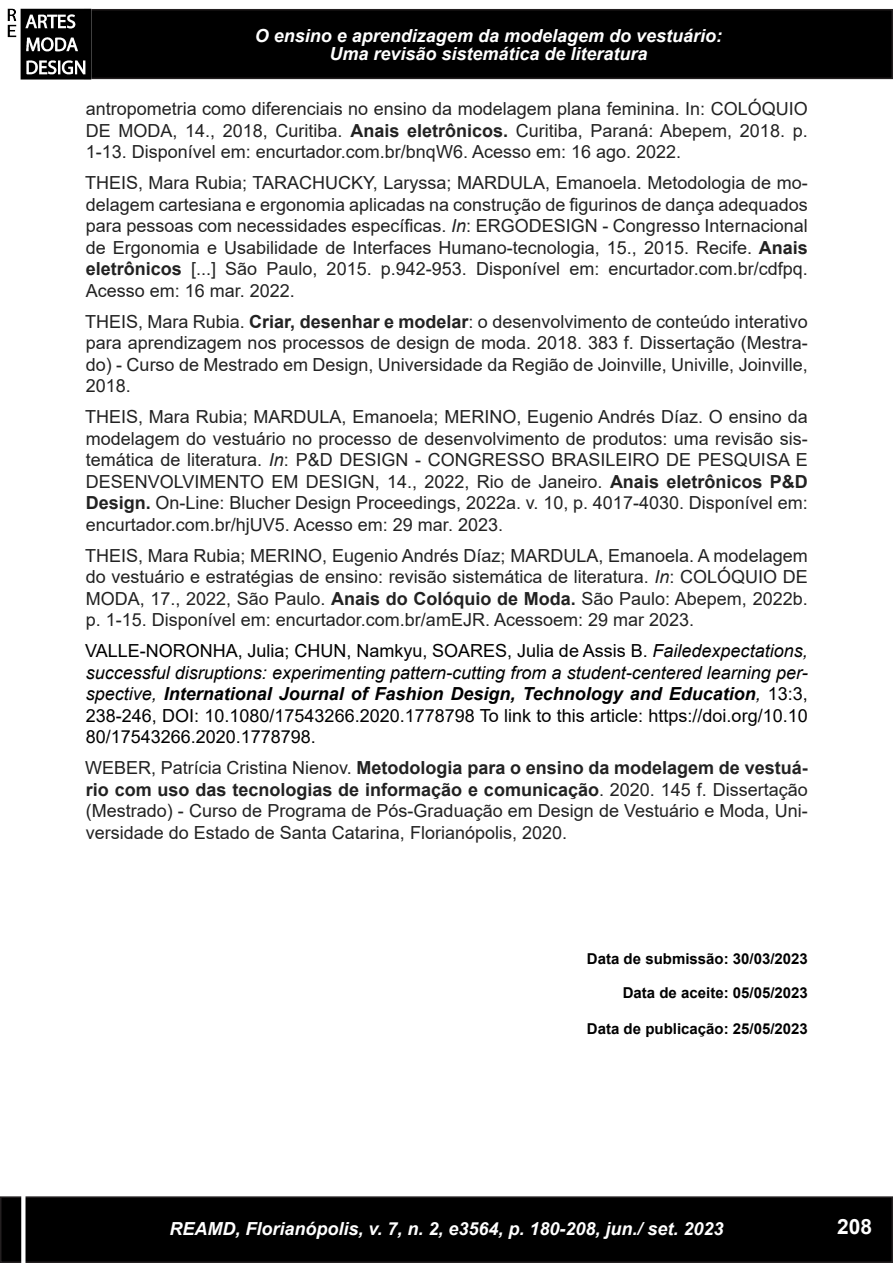
<style>
.page{position:relative;width:893px;height:1263px;background:#fff}
.page>*{position:absolute;margin:0;border:0;box-sizing:border-box;transform-origin:0 0}
.t1{font:700 21px "Arial";color:#fff}
.t2{font:18px/21.6px "Arial";color:#222;text-align:justify}
.t3{font:18px/21.6px "Arial";color:#000;text-align:justify}
.t4{font:italic 700 18px/18.6px "Arial";color:#fff;text-align:center}
.introdução{font:700 15px "Arial";color:#000}
.s1{font-weight:700}
.s2{font-style:italic}
.s3{font-weight:700;font-style:italic}
</style>
<div class="page">
<div style="left:85px;top:10px;width:807px;height:68px;background:#000"></div>
<div style="left:84px;top:9px;width:809px;height:70px;border:2px solid #231f20"></div>
<img style="left:7px;top:8px;width:93px;height:72px">
<div style="left:1px;top:1197px;width:891px;height:65px;background:#000"></div>
<div style="left:0;top:1196px;width:893px;height:67px;border:2px solid #231f20"></div>
<div style="left:21px;top:383px;width:5px;height:880px;background:#fff"></div>
<p class="t4" style="left:255px;top:27px;width:469px">O ensino e aprendizagem da modelagem do vestuário:<br>Uma revisão sistemática de literatura</p>
<p class="t2" style="left:86px;top:98px;width:723px">antropometria como diferenciais no ensino da modelagem plana feminina. In: COLÓQUIO DE MODA, 14., 2018, Curitiba. <span class="s1">Anais eletrônicos.</span> Curitiba, Paraná: Abepem, 2018. p.<br>1-13. Disponível em: encurtador.com.br/bnqW6. Acesso em: 16 ago. 2022.</p>
<p class="t2" style="left:85px;top:172px;width:724px">THEIS, Mara Rubia; TARACHUCKY, Laryssa; MARDULA, Emanoela. Metodologia de mo&shy;delagem cartesiana e ergonomia aplicadas na construção de figurinos de dança adequados para pessoas com necessidades específicas. <span class="s2">In</span>: ERGODESIGN - Congresso Internacional de Ergonomia e Usabilidade de Interfaces Humano-tecnologia, 15., 2015. Recife. <span class="s1">Anais eletrônicos</span> [...] São Paulo, 2015. p.942-953. Disponível em: encurtador.com.br/cdfpq.<br>Acesso em: 16 mar. 2022.</p>
<p class="t2" style="left:85px;top:310px;width:724px">THEIS, Mara Rubia. <span class="s1">Criar, desenhar e modelar</span>: o desenvolvimento de conteúdo interativo para aprendizagem nos processos de design de moda. 2018. 383 f. Dissertação (Mestra&shy;do) - Curso de Mestrado em Design, Universidade da Região de Joinville, Univille, Joinville, 2018.</p>
<p class="t2" style="left:85px;top:406px;width:724px">THEIS, Mara Rubia; MARDULA, Emanoela; MERINO, Eugenio Andrés Díaz. O ensino da modelagem do vestuário no processo de desenvolvimento de produtos: uma revisão sis&shy;temática de literatura. <span class="s2">In</span>: P&amp;D DESIGN - CONGRESSO BRASILEIRO DE PESQUISA E DESENVOLVIMENTO EM DESIGN, 14., 2022, Rio de Janeiro. <span class="s1">Anais eletrônicos P&amp;D Design.</span> On-Line: Blucher Design Proceedings, 2022a. v. 10, p. 4017-4030. Disponível em: encurtador.com.br/hjUV5. Acesso em: 29 mar. 2023.</p>
<p class="t2" style="left:85px;top:544px;width:724px">THEIS, Mara Rubia; MERINO, Eugenio Andrés Díaz; MARDULA, Emanoela. A modelagem do vestuário e estratégias de ensino: revisão sistemática de literatura. <span class="s2">In</span>: COLÓQUIO DE MODA, 17., 2022, São Paulo. <span class="s1">Anais do Colóquio de Moda.</span> São Paulo: Abepem, 2022b. p. 1-15. Disponível em: encurtador.com.br/amEJR. Acessoem: 29 mar 2023.</p>
<p class="t3" style="left:85px;top:640px;width:724px">VALLE-NORONHA, Julia; CHUN, Namkyu, SOARES, Julia de Assis B. <span class="s2">Failedexpectations, successful disruptions: experimenting pattern-cutting from a student-centered learning per&shy;spective,</span> <span class="s3">International Journal of Fashion Design, Technology and Education</span><span class="s2">,</span> 13:3, 238-246, DOI: 10.1080/17543266.2020.1778798 To link to this article: https://doi.org/10.10<br>80/17543266.2020.1778798.</p>
<p class="t2" style="left:85px;top:757px;width:724px">WEBER, Patrícia Cristina Nienov. <span class="s1">Metodologia para o ensino da modelagem de vestuá&shy;rio com uso das tecnologias de informação e comunicação</span>. 2020. 145 f. Dissertação (Mestrado) - Curso de Programa de Pós-Graduação em Design de Vestuário e Moda, Uni&shy;versidade do Estado de Santa Catarina, Florianópolis, 2020.</p>
<p class="introdução" style="left:587px;top:948px;width:222px">Data de submissão: 30/03/2023</p>
<p class="introdução" style="left:623px;top:982px;width:187px">Data de aceite: 05/05/2023</p>
<p class="introdução" style="left:587px;top:1018px;width:222px">Data de publicação: 25/05/2023</p>
<p class="t4" style="left:169px;top:1220px;width:556px">REAMD, Florianópolis, v. 7, n. 2, e3564, p. 180-208, jun./ set. 2023</p>
<p class="t1" style="left:837px;top:1211px;width:37px">208</p>
</div>
